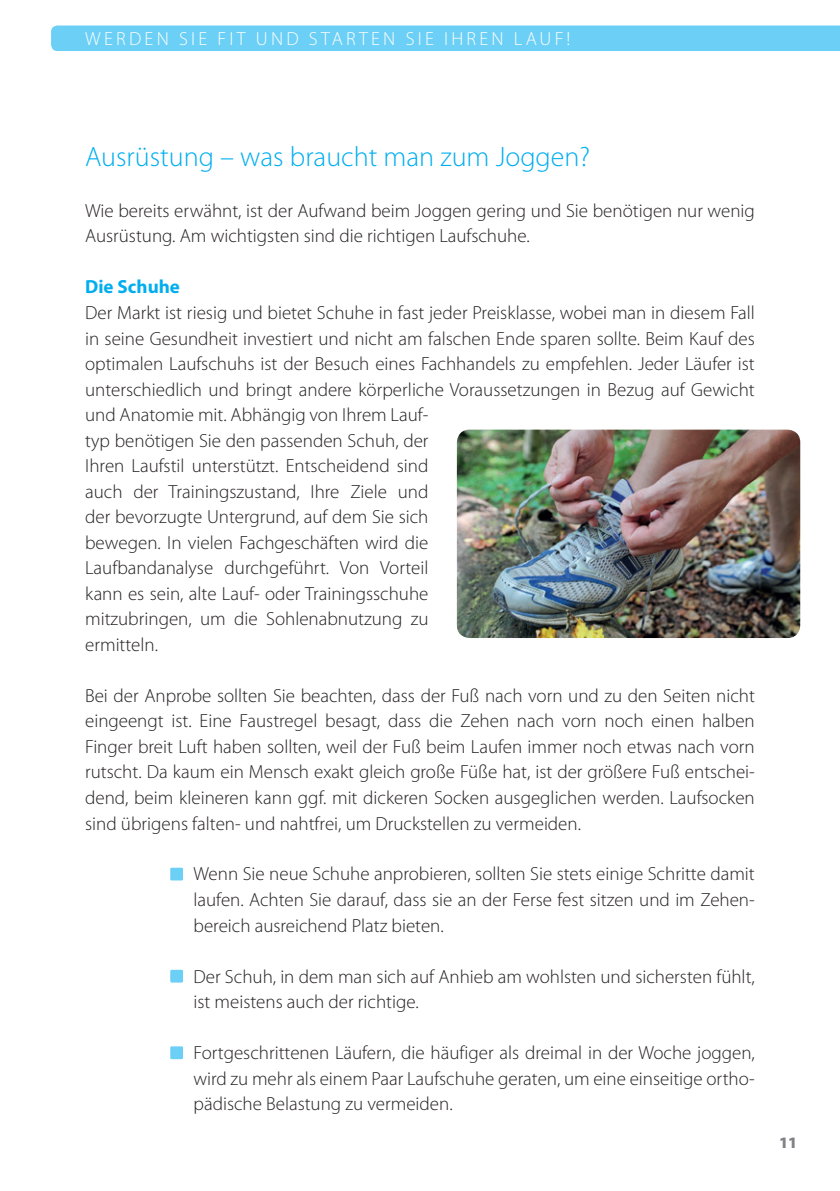
<style>
.page{position:relative;width:840px;height:1191px;background:#fff}
.page>*{position:absolute;margin:0;border:0;box-sizing:border-box;transform-origin:0 0}
.t1{font:300 28px "Myriad Pro";color:#00aeef}
.t2{font:300 19px/25.6px "Myriad Pro";color:#231f20}
.t3{font:300 19px "Myriad Pro";letter-spacing:.17em;color:#fff}
.t4{font:700 19px "Myriad Pro";color:#00aeef}
.t5{font:900 16px "Myriad Pro";color:#808285}
</style>
<div class="page">
<div style="left:51px;top:26px;width:788px;height:25px;background:#6bcff6"></div>
<div style="left:170px;top:867px;width:13px;height:13px;background:#6bcff6"></div>
<div style="left:170px;top:969px;width:13px;height:13px;background:#6bcff6"></div>
<div style="left:170px;top:1046px;width:13px;height:13px;background:#6bcff6"></div>
<img style="left:456px;top:429px;width:343px;height:209px">
<p class="t3" style="left:85px;top:29px;width:486px">WERDEN SIE FIT UND STARTEN SIE IHREN LAUF!</p>
<h1 class="t1" style="left:85px;top:141px;width:506px">Ausrüstung – was braucht man zum Joggen?</h1>
<p class="t2" style="left:85px;top:198px;width:671px">Wie bereits erwähnt, ist der Aufwand beim Joggen gering und Sie benötigen nur wenig<br>Ausrüstung. Am wichtigsten sind die richtigen Laufschuhe.</p>
<p class="t4" style="left:85px;top:276px;width:96px">Die Schuhe</p>
<p class="t2" style="left:85px;top:300px;width:671px">Der Markt ist riesig und bietet Schuhe in fast jeder Preisklasse, wobei man in diesem Fall in seine Gesundheit investiert und nicht am falschen Ende sparen sollte. Beim Kauf des optimalen Laufschuhs ist der Besuch eines Fachhandels zu empfehlen. Jeder Läufer ist unterschiedlich und bringt andere körperliche Voraussetzungen in Bezug auf Gewicht und Anatomie mit. Abhängig von Ihrem Lauf-<br>typ benötigen Sie den passenden Schuh, der<br>Ihren Laufstil unterstützt. Entscheidend sind<br>auch der Trainingszustand, Ihre Ziele und<br>der bevorzugte Untergrund, auf dem Sie sich<br>bewegen. In vielen Fachgeschäften wird die<br>Laufbandanalyse durchgeführt. Von Vorteil<br>kann es sein, alte Lauf- oder Trainingsschuhe<br>mitzubringen, um die Sohlenabnutzung zu<br>ermitteln.</p>
<p class="t2" style="left:85px;top:683px;width:671px;text-align:justify">Bei der Anprobe sollten Sie beachten, dass der Fuß nach vorn und zu den Seiten nicht eingeengt ist. Eine Faustregel besagt, dass die Zehen nach vorn noch einen halben Finger breit Luft haben sollten, weil der Fuß beim Laufen immer noch etwas nach vorn rutscht. Da kaum ein Mensch exakt gleich große Füße hat, ist der größere Fuß entschei&shy;dend, beim kleineren kann ggf. mit dickeren Socken ausgeglichen werden. Laufsocken sind übrigens falten- und nahtfrei, um Druckstellen zu vermeiden.</p>
<p class="t2" style="left:193px;top:861px;width:562px;text-align:justify">Wenn Sie neue Schuhe anprobieren, sollten Sie stets einige Schritte damit laufen. Achten Sie darauf, dass sie an der Ferse fest sitzen und im Zehen&shy;bereich ausreichend Platz bieten.</p>
<p class="t2" style="left:193px;top:963px;width:562px">Der Schuh, in dem man sich auf Anhieb am wohlsten und sichersten fühlt, ist meistens auch der richtige.</p>
<p class="t2" style="left:193px;top:1040px;width:562px;text-align:justify">Fortgeschrittenen Läufern, die häufiger als dreimal in der Woche joggen, wird zu mehr als einem Paar Laufschuhe geraten, um eine einseitige ortho&shy;pädische Belastung zu vermeiden.</p>
<p class="t5" style="left:778px;top:1134px;width:20px">11</p>
</div>
